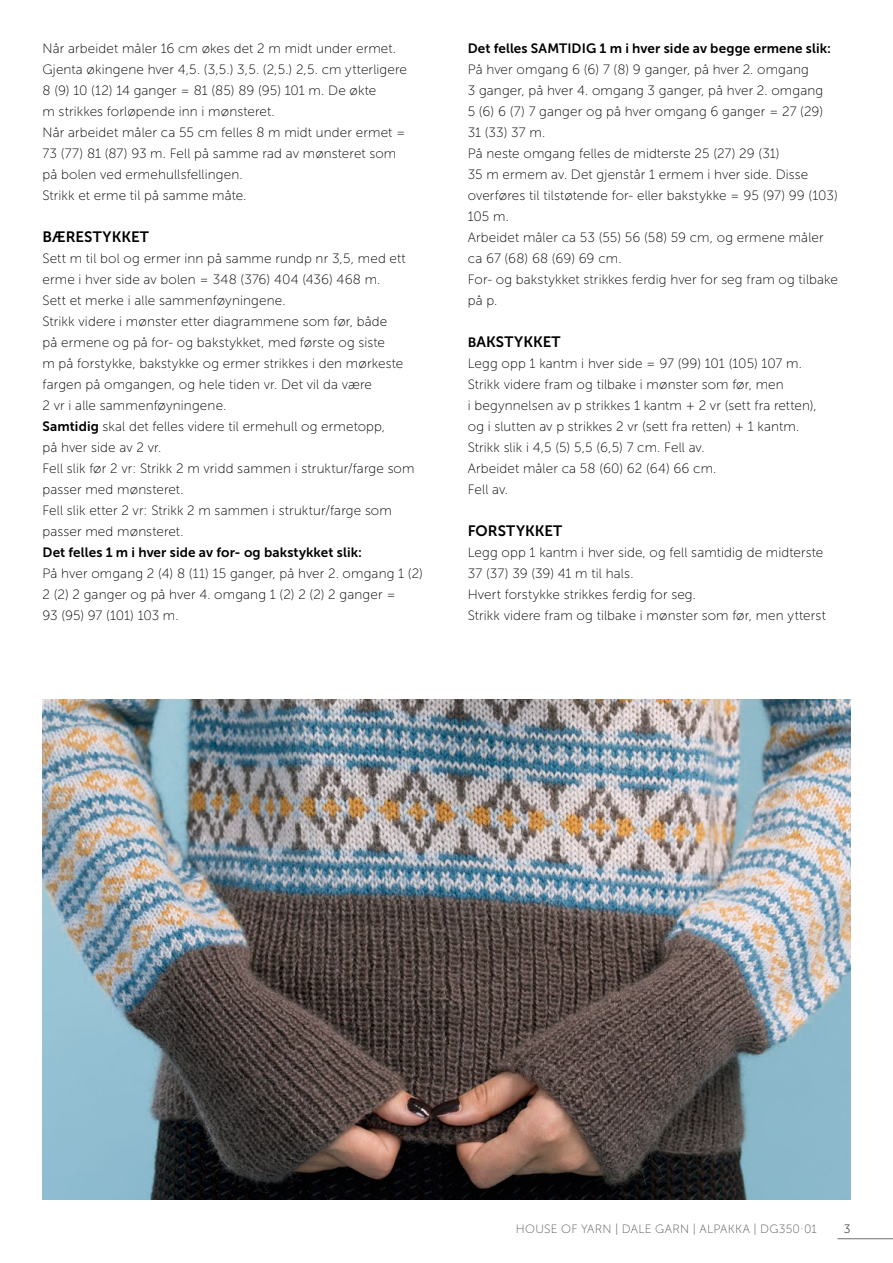
<style>
.page{position:relative;width:893px;height:1263px;background:#fff}
.page>*{position:absolute;margin:0;border:0;box-sizing:border-box;transform-origin:0 0}
.INNHOLD-_Opps{font:15px "Museo Sans 700";letter-spacing:.005em;color:#000}
.INNHOLD-_Opps-2{font:13.5px/21px "Museo Sans 100";letter-spacing:.01em;color:#000}
.INNHOLD-_Opps-3{font:13.5px "Museo Sans 700";letter-spacing:.01em;color:#000}
.t1{font:12px "Museo Sans 100";letter-spacing:.02em;color:#565655}
.t2{font:12px "Museo Sans 100";color:#000}
.s1{font-family:"Museo Sans 700"}
.s2{font-size:13.5px}
</style>
<div class="page">
<hr style="left:838px;top:1238px;width:55px;height:1px;background:#6e6e6e">
<img style="left:43px;top:700px;width:807px;height:499px">
<p class="INNHOLD-_Opps-2" style="left:43px;top:38px;width:366px">Når arbeidet måler 16 cm økes det 2 m midt under ermet.<br>Gjenta økingene hver 4,5. (3,5.) 3,5. (2,5.) 2,5. cm ytterligere 8 (9) 10 (12) 14 ganger = 81 (85) 89 (95) 101 m. De økte<br>m strikkes forløpende inn i mønsteret.</p>
<p class="INNHOLD-_Opps-2" style="left:43px;top:122px;width:365px">Når arbeidet måler ca 55 cm felles 8 m midt under ermet =<br>73 (77) 81 (87) 93 m. Fell på samme rad av mønsteret som på bolen ved ermehullsfellingen.</p>
<p class="INNHOLD-_Opps-2" style="left:43px;top:185px;width:205px">Strikk et erme til på samme måte.</p>
<p class="INNHOLD-_Opps" style="left:43px;top:228px;width:108px">BÆRESTYKKET</p>
<p class="INNHOLD-_Opps-2" style="left:43px;top:248px;width:365px">Sett m til bol og ermer inn på samme rundp nr 3,5, med ett erme i hver side av bolen = 348 (376) 404 (436) 468 m.</p>
<p class="INNHOLD-_Opps-2" style="left:43px;top:290px;width:245px">Sett et merke i alle sammenføyningene.</p>
<p class="INNHOLD-_Opps-2" style="left:43px;top:311px;width:362px">Strikk videre i mønster etter diagrammene som før, både på ermene og på for- og bakstykket, med første og siste<br>m på forstykke, bakstykke og ermer strikkes i den mørkeste fargen på omgangen, og hele tiden vr. Det vil da være<br>2 vr i alle sammenføyningene.</p>
<p class="INNHOLD-_Opps-2" style="left:43px;top:416px;width:344px"><span class="s1">Samtidig</span> skal det felles videre til ermehull og ermetopp, på hver side av 2 vr.</p>
<p class="INNHOLD-_Opps-2" style="left:43px;top:458px;width:374px">Fell slik før 2 vr: Strikk 2 m vridd sammen i struktur/farge som passer med mønsteret.</p>
<p class="INNHOLD-_Opps-2" style="left:43px;top:500px;width:351px">Fell slik etter 2 vr: Strikk 2 m sammen i struktur/farge som passer med mønsteret.</p>
<p class="INNHOLD-_Opps-3" style="left:43px;top:544px;width:321px">Det felles 1 m i hver side av for- og bakstykket slik:</p>
<p class="INNHOLD-_Opps-2" style="left:43px;top:563px;width:382px">På hver omgang 2 (4) 8 (11) 15 ganger, på hver 2. omgang 1 (2)<br>2 (2) 2 ganger og på hver 4. omgang 1 (2) 2 (2) 2 ganger =<br>93 (95) 97 (101) 103 m.</p>
<p class="INNHOLD-_Opps-3" style="left:468px;top:40px;width:365px">Det felles SAMTIDIG 1 m i hver side av begge ermene slik:</p>
<p class="INNHOLD-_Opps-2" style="left:468px;top:59px;width:357px">På hver omgang 6 (6) 7 (8) 9 ganger, på hver 2. omgang<br>3 ganger, på hver 4. omgang 3 ganger, på hver 2. omgang 5 (6) 6 (7) 7 ganger og på hver omgang 6 ganger = 27 (29)<br>31 (33) 37 m.</p>
<p class="INNHOLD-_Opps-2" style="left:468px;top:143px;width:372px">På neste omgang felles de midterste 25 (27) 29 (31)<br>35 m ermem av. Det gjenstår 1 ermem i hver side. Disse overføres til tilstøtende for- eller bakstykke = 95 (97) 99 (103)<br>105 m.</p>
<p class="INNHOLD-_Opps-2" style="left:468px;top:227px;width:357px">Arbeidet måler ca 53 (55) 56 (58) 59 cm, og ermene måler ca 67 (68) 68 (69) 69 cm.</p>
<p class="INNHOLD-_Opps-2" style="left:468px;top:269px;width:372px">For- og bakstykket strikkes ferdig hver for seg fram og tilbake på p.</p>
<p class="INNHOLD-_Opps" style="left:468px;top:333px;width:94px"><span class="s2">B</span>AKSTYKKET</p>
<p class="INNHOLD-_Opps-2" style="left:468px;top:353px;width:336px">Legg opp 1 kantm i hver side = 97 (99) 101 (105) 107 m.</p>
<p class="INNHOLD-_Opps-2" style="left:468px;top:374px;width:351px">Strikk videre fram og tilbake i mønster som før, men<br>i begynnelsen av p strikkes 1 kantm + 2 vr (sett fra retten), og i slutten av p strikkes 2 vr (sett fra retten) + 1 kantm.</p>
<p class="INNHOLD-_Opps-2" style="left:468px;top:437px;width:238px">Strikk slik i 4,5 (5) 5,5 (6,5) 7 cm. Fell av.</p>
<p class="INNHOLD-_Opps-2" style="left:468px;top:458px;width:250px">Arbeidet måler ca 58 (60) 62 (64) 66 cm.</p>
<p class="INNHOLD-_Opps-2" style="left:468px;top:479px;width:42px">Fell av.</p>
<p class="INNHOLD-_Opps" style="left:468px;top:522px;width:96px">FORSTYKKET</p>
<p class="INNHOLD-_Opps-2" style="left:468px;top:542px;width:357px">Legg opp 1 kantm i hver side, og fell samtidig de midterste<br>37 (37) 39 (39) 41 m til hals.</p>
<p class="INNHOLD-_Opps-2" style="left:468px;top:584px;width:230px">Hvert forstykke strikkes ferdig for seg.</p>
<p class="INNHOLD-_Opps-2" style="left:468px;top:605px;width:360px">Strikk videre fram og tilbake i mønster som før, men ytterst</p>
<p class="t1" style="left:516px;top:1222px;width:303px">HOUSE OF YARN | DALE GARN | ALPAKKA | DG350·01</p>
<p class="t2" style="left:844px;top:1222px;width:8px">3</p>
</div>
